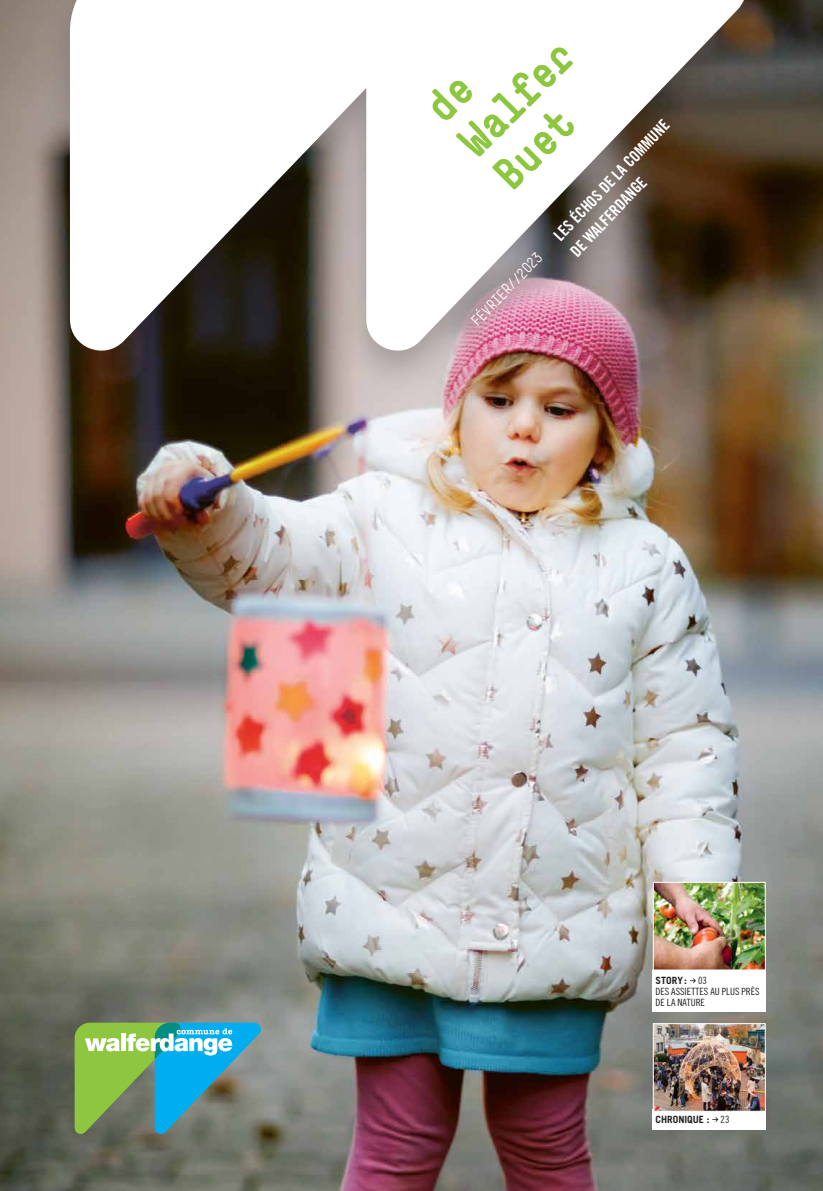
<style>
.page{position:relative;width:823px;height:1191px;background:#fff}
.page>*{position:absolute;margin:0;border:0;box-sizing:border-box;transform-origin:0 0}
.t1{font:700 44.6px/48px "Simple";color:#8dc63f}
.t2{font:16px/22.8px "Trade Gothic Bold Cond Twenty";color:#fff}
.t3{font:15px "Simple";color:#fff}
.t4{font:10px/11px "Trade Gothic Cond Eighteen";letter-spacing:-.005em;color:#231f20}
.t5{font:700 10px "Trade Gothic";letter-spacing:.005em;color:#231f20}
.s1{font-family:"Trade Gothic Cond Eighteen";font-weight:400}
</style>
<div class="page">
<img style="left:0;top:0;width:822px;height:1191px">
<div style="left:41px;top:0;width:732px;height:395px;background:#231f20;opacity:.25"></div>
<svg style="left:70px;top:0;width:676px;height:361px"></svg>
<svg style="left:75px;top:1022px;width:186px;height:112px;background:#66a68f"></svg>
<div style="left:652px;top:1109px;width:113px;height:20px;background:#fff"></div>
<img style="left:654px;top:1025px;width:109px;height:84px">
<div style="left:652px;top:1023px;width:113px;height:88px;border:1px solid #fff"></div>
<svg style="left:712px;top:1117px;width:6px;height:4px"></svg>
<img style="left:654px;top:884px;width:109px;height:84px">
<div style="left:652px;top:882px;width:113px;height:88px;border:1px solid #fff"></div>
<div style="left:652px;top:970px;width:113px;height:41px;background:#fff"></div>
<svg style="left:689px;top:978px;width:6px;height:5px"></svg>
<h1 class="t1" style="left:414px;top:96px;width:143px;rotate:-45deg">de<br>Walfer<br>Buet</h1>
<p class="t2" style="left:548px;top:230px;width:161px;rotate:-47deg">LES ÉCHOS DE LA COMMUNE<br>DE WALFERDANGE</p>
<p class="t3" style="left:467px;top:318px;width:97px;rotate:-47deg">FÉVRIER//2023</p>
<p class="t5" style="left:655px;top:974px;width:53px">STORY: <span class="s1">03</span></p>
<p class="t4" style="left:655px;top:986px;width:106px">DES ASSIETTES AU PLUS PRÈS<br>DE LA NATURE</p>
<p class="t5" style="left:655px;top:1113px;width:76px">CHRONIQUE : <span class="s1">23</span></p>
</div>
